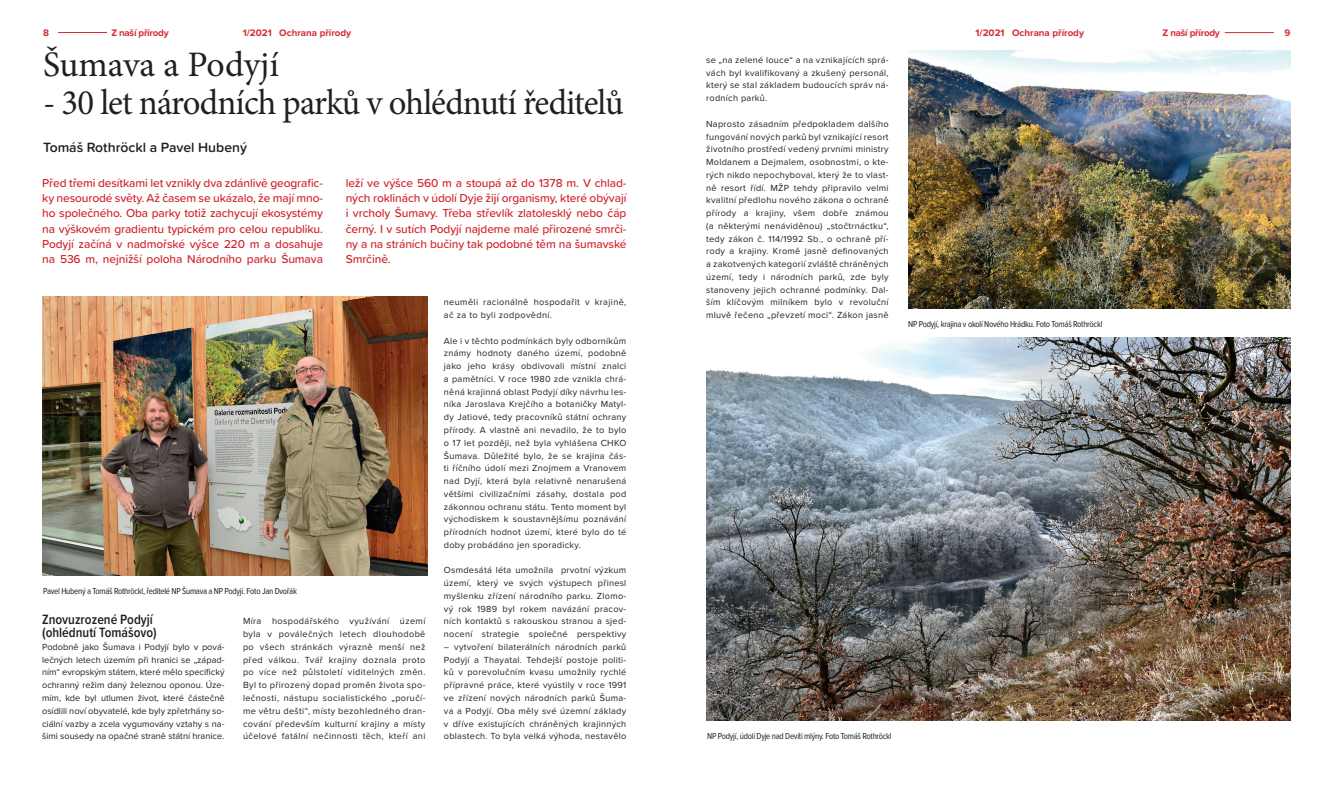
<style>
.page{position:relative;width:1333px;height:794px;background:#fff}
.page>*{position:absolute;margin:0;border:0;box-sizing:border-box;transform-origin:0 0}
.nadpis_patkovy{font:35.9px "Minion Pro";letter-spacing:-.025em;color:#231f20}
.nadpis_patkovy-2{font:35.9px "Minion Pro";color:#231f20}
.mezititulek{font:600 13.9px/12.8px "Proxima Nova Cond";color:#231f20}
.autor_clanku{font:600 13.9px "Proxima Soft";color:#231f20}
.perex{font:500 12px/15.1px "Proxima Soft";letter-spacing:-.01em;color:#d1232a;text-align:justify}
.t1{font:700 9.8px "Proxima Nova";color:#d62a35}
.t2{font:700 9.8px "Proxima Nova";letter-spacing:-.025em;color:#d62a35}
.chlebovka{font:9.2px/12.8px "Proxima Nova";letter-spacing:.03em;color:#231f20;text-align:justify}
.titulky_foto{font:9px "Proxima Nova Cond";letter-spacing:-.03em;color:#231f20}
</style>
<div class="page">
<img style="left:908px;top:50px;width:382px;height:258px">
<img style="left:706px;top:337px;width:584px;height:384px">
<img style="left:42px;top:297px;width:385px;height:279px">
<hr style="left:1224px;top:32px;width:49px;height:1px;background:#d62a35">
<hr style="left:58px;top:32px;width:49px;height:1px;background:#d62a35">
<p class="t1" style="left:43px;top:25px;width:7px">8</p>
<p class="t2" style="left:111px;top:25px;width:59px">Z naší přírody</p>
<p class="t1" style="left:243px;top:25px;width:110px">1/2021 Ochrana přírody</p>
<p class="t1" style="left:975px;top:25px;width:110px">1/2021 Ochrana přírody</p>
<p class="t2" style="left:1162px;top:25px;width:59px">Z naší přírody</p>
<p class="t1" style="left:1284px;top:25px;width:7px">9</p>
<p class="nadpis_patkovy-2" style="left:43px;top:40px;width:237px">Šumava a Podyjí</p>
<p class="nadpis_patkovy" style="left:43px;top:78px;width:582px">- 30 let národních parků v ohlédnutí ředitelů</p>
<p class="autor_clanku" style="left:43px;top:137px;width:205px">Tomáš Rothröckl a Pavel Hubený</p>
<p class="perex" style="left:42px;top:175px;width:282px">Před třemi desítkami let vznikly dva zdánlivě geografic&shy;ky nesourodé světy. Až časem se ukázalo, že mají mno&shy;ho společného. Oba parky totiž zachycují ekosystémy na výškovém gradientu typickém pro celou republiku.<br>Podyjí začíná v nadmořské výšce 220 m a dosahuje na 536 m, nejnižší poloha Národního parku Šumava</p>
<p class="perex" style="left:346px;top:175px;width:282px">leží ve výšce 560 m a stoupá až do 1378 m. V chlad&shy;ných roklinách v údolí Dyje žijí organismy, které obývají i vrcholy Šumavy. Třeba střevlík zlatolesklý nebo čáp černý. I v sutích Podyjí najdeme malé přirozené smrči&shy;ny a na stráních bučiny tak podobné těm na šumavské Smrčině.</p>
<p class="titulky_foto" style="left:43px;top:584px;width:255px">Pavel Hubený a Tomáš Rothröckl, ředitelé NP Šumava a NP Podyjí. Foto Jan Dvořák</p>
<p class="mezititulek" style="left:42px;top:613px;width:116px">Znovuzrozené Podyjí (ohlédnutí Tomášovo)</p>
<p class="chlebovka" style="left:42px;top:640px;width:184px">Podobně jako Šumava i Podyjí bylo v pová&shy;lečných letech územím při hranici se „západ&shy;ním“ evropským státem, které mělo specifický ochranný režim daný železnou oponou. Úze&shy;mím, kde byl utlumen život, které částečně osídlili noví obyvatelé, kde byly zpřetrhány so&shy;ciální vazby a zcela vygumovány vztahy s na&shy;šimi sousedy na opačné straně státní hranice.</p>
<p class="chlebovka" style="left:243px;top:614px;width:184px">Míra hospodářského využívání území byla v poválečných letech dlouhodobě po všech stránkách výrazně menší než před válkou. Tvář krajiny doznala proto po více než půlstoletí viditelných změn.<br>Byl to přirozený dopad proměn života spo&shy;lečnosti, nástupu socialistického „poručí&shy;me větru dešti“, místy bezohledného dran&shy;cování především kulturní krajiny a místy účelové fatální nečinnosti těch, kteří ani</p>
<p class="chlebovka" style="left:444px;top:295px;width:184px">neuměli racionálně hospodařit v krajině, ač za to byli zodpovědní.</p>
<p class="chlebovka" style="left:444px;top:334px;width:184px">Ale i v těchto podmínkách byly odborníkům známy hodnoty daného území, podobně jako jeho krásy obdivovali místní znalci a pamětníci. V roce 1980 zde vznikla chrá&shy;něná krajinná oblast Podyjí díky návrhu les&shy;níka Jaroslava Krejčího a botaničky Matyl&shy;dy Jatiové, tedy pracovníků státní ochrany přírody. A vlastně ani nevadilo, že to bylo o 17 let později, než byla vyhlášena CHKO Šumava. Důležité bylo, že se krajina čás&shy;ti říčního údolí mezi Znojmem a Vranovem nad Dyjí, která byla relativně nenarušená většími civilizačními zásahy, dostala pod zákonnou ochranu státu. Tento moment byl východiskem k soustavnějšímu poznávání přírodních hodnot území, které bylo do té doby probádáno jen sporadicky.</p>
<p class="chlebovka" style="left:444px;top:563px;width:184px">Osmdesátá léta umožnila prvotní výzkum území, který ve svých výstupech přinesl myšlenku zřízení národního parku. Zlomo&shy;vý rok 1989 byl rokem navázání pracov&shy;ních kontaktů s rakouskou stranou a sjed&shy;nocení strategie společné perspektivy</p>
<p class="chlebovka" style="left:444px;top:640px;width:184px">– vytvoření bilaterálních národních parků Podyjí a Thayatal. Tehdejší postoje politi&shy;ků v porevolučním kvasu umožnily rychlé přípravné práce, které vyústily v roce 1991 ve zřízení nových národních parků Šuma&shy;va a Podyjí. Oba měly své územní základy v dříve existujících chráněných krajinných oblastech. To byla velká výhoda, nestavělo</p>
<p class="chlebovka" style="left:706px;top:53px;width:184px">se „na zelené louce“ a na vznikajících sprá&shy;vách byl kvalifikovaný a zkušený personál, který se stal základem budoucích správ ná&shy;rodních parků.</p>
<p class="chlebovka" style="left:706px;top:117px;width:184px">Naprosto zásadním předpokladem dalšího fungování nových parků byl vznikající resort životního prostředí vedený prvními ministry Moldanem a Dejmalem, osobnostmi, o kte&shy;rých nikdo nepochyboval, který že to vlast&shy;ně resort řídí. MŽP tehdy připravilo velmi kvalitní předlohu nového zákona o ochraně přírody a krajiny, všem dobře známou (a některými nenáviděnou) „stočtrnáctku“, tedy zákon č. 114/1992 Sb., o ochraně pří&shy;rody a krajiny. Kromě jasně definovaných a zakotvených kategorií zvláště chráněných území, tedy i národních parků, zde byly stanoveny jejich ochranné podmínky. Dal&shy;ším klíčovým milníkem bylo v revoluční mluvě řečeno „převzetí moci“. Zákon jasně</p>
<p class="titulky_foto" style="left:908px;top:317px;width:196px">NP Podyjí, krajina v okolí Nového Hrádku. Foto Tomáš Rothröckl</p>
<p class="titulky_foto" style="left:707px;top:729px;width:186px">NP Podyjí, údolí Dyje nad Devíti mlýny. Foto Tomáš Rothröckl</p>
</div>
